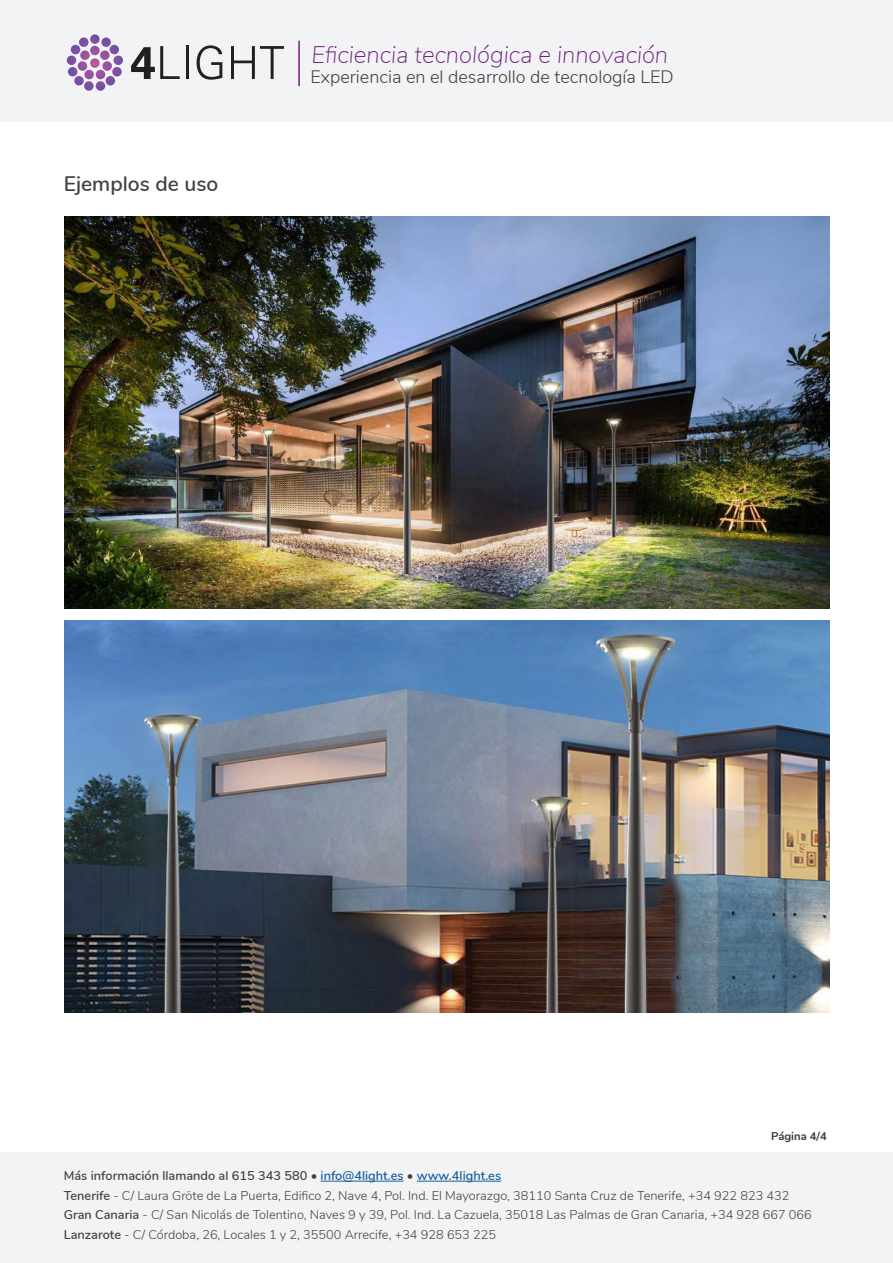
<style>
.page{position:relative;width:893px;height:1263px;background:#fff}
.page>*{position:absolute;margin:0;border:0;box-sizing:border-box;transform-origin:0 0}
.t1{font:italic 200 24px "Nunito";color:#721f7f}
.t2{font:600 21px "Nunito";color:#444141}
.t3{font:300 18px "Nunito";color:#444141}
.t4{font:300 12.75px "Nunito";color:#444141}
.t5{font:600 12.75px "Nunito";color:#444141}
.t6{font:700 11.25px "Nunito";color:#3b383a}
.s1{font-weight:300}
.s2{color:#175d9e}
.s3{font-weight:600}
</style>
<div class="page">
<div style="left:0;top:0;width:893px;height:121px;background:#f2f3f4"></div>
<svg style="left:67px;top:34px;width:56px;height:57px"></svg>
<svg style="left:131px;top:46px;width:49px;height:33px"></svg>
<hr style="left:186px;top:46px;width:3px;height:33px;background:#231f20">
<svg style="left:197px;top:45px;width:25px;height:35px"></svg>
<svg style="left:231px;top:46px;width:53px;height:33px"></svg>
<hr style="left:298px;top:41px;width:2px;height:45px;background:#721f7f">
<div style="left:0;top:1152px;width:893px;height:111px;background:#f2f3f4"></div>
<hr style="left:321px;top:1181px;width:83px;height:1px;background:#175d9e">
<hr style="left:417px;top:1181px;width:84px;height:1px;background:#175d9e">
<img style="left:64px;top:217px;width:766px;height:391px">
<img style="left:64px;top:621px;width:766px;height:391px">
<p class="t2" style="left:64px;top:169px;width:156px">Ejemplos de uso</p>
<p class="t1" style="left:311px;top:37px;width:358px">Eficiencia tecnológica e innovación</p>
<p class="t3" style="left:310px;top:64px;width:365px">Experiencia en el desarrollo de tecnología LED</p>
<p class="t6" style="left:771px;top:1127px;width:57px">Página 4/4</p>
<p class="t5" style="left:64px;top:1166px;width:439px">Más información llamando al 615 343 580 <span class="s1">•</span> <span class="s2">info@4light.es</span> • <span class="s2">www.4light.es</span></p>
<p class="t4" style="left:64px;top:1186px;width:727px"><span class="s3">Tenerife</span> - C/ Laura Gröte de La Puerta, Edifico 2, Nave 4, Pol. Ind. El Mayorazgo, 38110 Santa Cruz de Tenerife, +34 922 823 432</p>
<p class="t4" style="left:64px;top:1205px;width:749px"><span class="s3">Gran Canaria</span> - C/ San Nicolás de Tolentino, Naves 9 y 39, Pol. Ind. La Cazuela, 35018 Las Palmas de Gran Canaria, +34 928 667 066</p>
<p class="t4" style="left:64px;top:1225px;width:434px"><span class="s3">Lanzarote</span> - C/ Córdoba, 26, Locales 1 y 2, 35500 Arrecife, +34 928 653 225</p>
</div>
